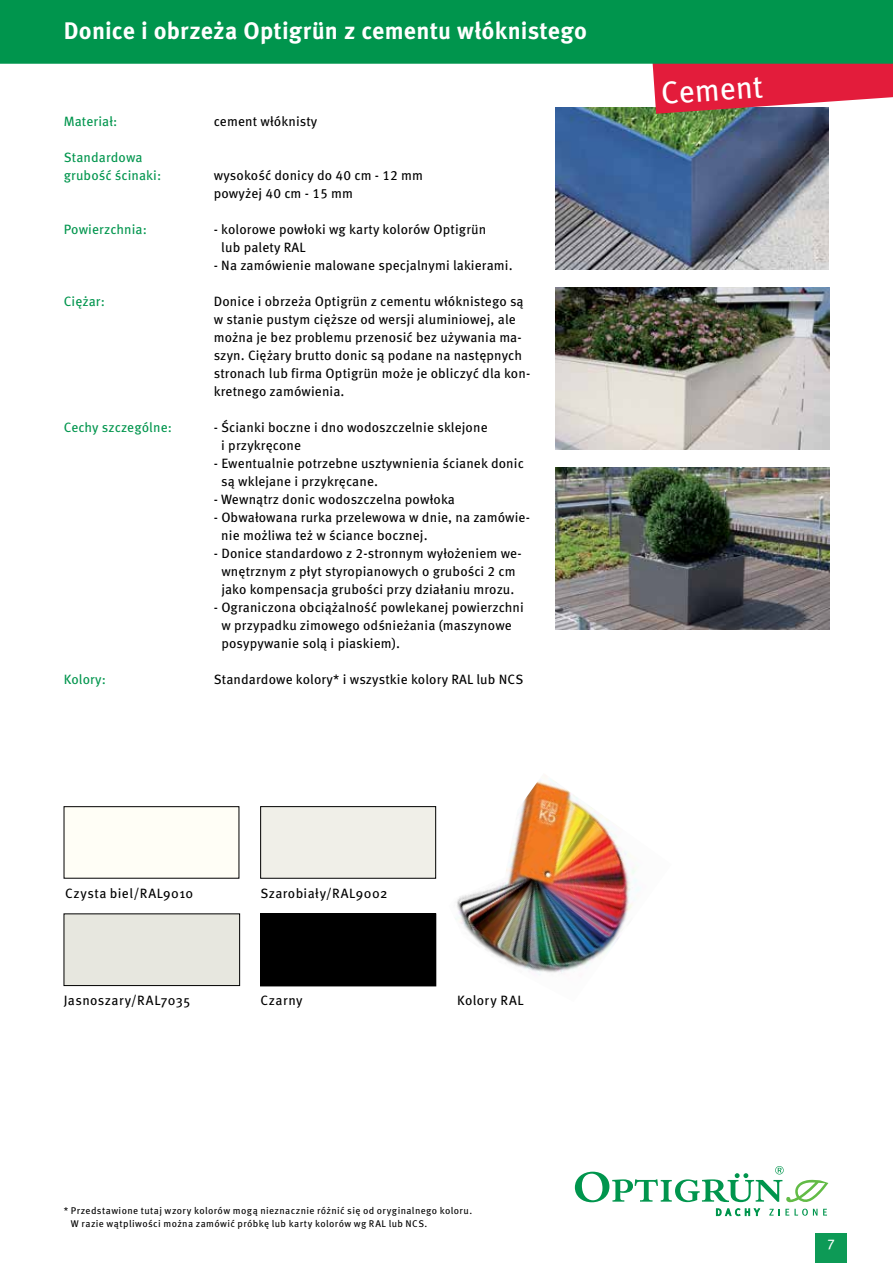
<style>
.page{position:relative;width:893px;height:1263px;background:#fff}
.page>*{position:absolute;margin:0;border:0;box-sizing:border-box;transform-origin:0 0}
.t1{font:31.5px "Meta Pro";color:#fff}
.t2{font:700 24px "Meta Pro";letter-spacing:.01em;color:#fff}
.t3{font:14.25px "Meta Pro";color:#fff}
.t4{font:13.5px/18px "Meta Pro";letter-spacing:.01em;color:#000}
.t5{font:13.5px/18px "Meta Pro";letter-spacing:.01em;color:#00954d}
.t6{font:13.5px "Meta Pro";letter-spacing:.03em;color:#000}
.t7{font:13.5px "Meta Pro";letter-spacing:.035em;color:#000}
.t8{font:9.75px/13.5px "Meta Pro";letter-spacing:.04em;color:#000}
</style>
<div class="page">
<img style="left:455px;top:779px;width:185px;height:196px">
<img style="left:555px;top:108px;width:273px;height:162px">
<img style="left:555px;top:288px;width:274px;height:162px">
<img style="left:555px;top:468px;width:274px;height:162px">
<svg style="left:652px;top:64px;width:241px;height:50px;background:#da3852"></svg>
<div style="left:815px;top:1233px;width:32px;height:30px;background:#0d9a56"></div>
<div style="left:64px;top:807px;width:175px;height:71px;background:#fffef6"></div>
<div style="left:64px;top:806px;width:175px;height:72px;border:1px solid #000"></div>
<div style="left:261px;top:807px;width:175px;height:71px;background:#f0efe8"></div>
<div style="left:260px;top:806px;width:176px;height:72px;border:1px solid #000"></div>
<div style="left:260px;top:914px;width:176px;height:72px;background:#000"></div>
<div style="left:64px;top:914px;width:176px;height:71px;background:#e7e7df"></div>
<div style="left:64px;top:914px;width:176px;height:72px;border:1px solid #000"></div>
<div style="left:0;top:0;width:893px;height:64px;background:#00954d"></div>
<svg style="left:575px;top:1166px;width:253px;height:50px"></svg>
<h2 class="t2" style="left:64px;top:16px;width:525px">Donice i obrzeża Optigrün z cementu włóknistego</h2>
<p class="t5" style="left:64px;top:112px;width:55px">Materiał:</p>
<p class="t4" style="left:214px;top:112px;width:105px">cement włóknisty</p>
<p class="t5" style="left:64px;top:148px;width:99px">Standardowa grubość ścinaki:</p>
<p class="t4" style="left:214px;top:166px;width:211px">wysokość donicy do 40 cm - 12 mm powyżej 40 cm - 15 mm</p>
<p class="t5" style="left:64px;top:220px;width:85px">Powierzchnia:</p>
<p class="t4" style="left:221px;top:220px;width:266px;text-indent:-8px">- kolorowe powłoki wg karty kolorów Optigrün lub palety RAL</p>
<p class="t4" style="left:214px;top:256px;width:300px">- Na zamówienie malowane specjalnymi lakierami.</p>
<p class="t5" style="left:64px;top:292px;width:43px">Ciężar:</p>
<p class="t4" style="left:214px;top:292px;width:318px">Donice i obrzeża Optigrün z cementu włóknistego są w stanie pustym cięższe od wersji aluminiowej, ale można je bez problemu przenosić bez używania ma&shy;szyn. Ciężary brutto donic są podane na następnych stronach lub firma Optigrün może je obliczyć dla kon&shy;kretnego zamówienia.</p>
<p class="t5" style="left:64px;top:418px;width:110px">Cechy szczególne:</p>
<p class="t4" style="left:221px;top:418px;width:268px;text-indent:-8px">- Ścianki boczne i dno wodoszczelnie sklejone i przykręcone</p>
<p class="t4" style="left:221px;top:454px;width:304px;text-indent:-8px">- Ewentualnie potrzebne usztywnienia ścianek donic są wklejane i przykręcane.</p>
<p class="t4" style="left:214px;top:490px;width:243px">- Wewnątrz donic wodoszczelna powłoka</p>
<p class="t4" style="left:221px;top:508px;width:310px;text-indent:-8px">- Obwałowana rurka przelewowa w dnie, na zamówie&shy;nie możliwa też w ściance bocznej.</p>
<p class="t4" style="left:214px;top:544px;width:309px;text-align:center">- Donice standardowo z 2-stronnym wyłożeniem we&shy;wnętrznym z płyt styropianowych o grubości 2 cm jako kompensacja grubości przy działaniu mrozu.</p>
<p class="t4" style="left:221px;top:598px;width:304px;text-indent:-8px">- Ograniczona obciążalność powlekanej powierzchni w przypadku zimowego odśnieżania (maszynowe posypywanie solą i piaskiem).</p>
<p class="t5" style="left:64px;top:670px;width:44px">Kolory:</p>
<p class="t4" style="left:214px;top:670px;width:311px">Standardowe kolory* i wszystkie kolory RAL lub NCS</p>
<h1 class="t1" style="left:660px;top:74px;width:104px;rotate:-4deg">Cement</h1>
<p class="t7" style="left:65px;top:884px;width:130px">Czysta biel/RAL9010</p>
<p class="t4" style="left:260px;top:884px;width:129px">Szarobiały/RAL9002</p>
<p class="t6" style="left:64px;top:991px;width:128px">Jasnoszary/RAL7035</p>
<p class="t4" style="left:260px;top:991px;width:44px">Czarny</p>
<p class="t6" style="left:457px;top:991px;width:68px">Kolory RAL</p>
<p class="t8" style="left:71px;top:1203px;width:403px;text-indent:-7px">* Przedstawione tutaj wzory kolorów mogą nieznacznie różnić się od oryginalnego koloru.<br>W razie wątpliwości można zamówić próbkę lub karty kolorów wg RAL lub NCS.</p>
<p class="t3" style="left:827px;top:1235px;width:9px">7</p>
</div>
